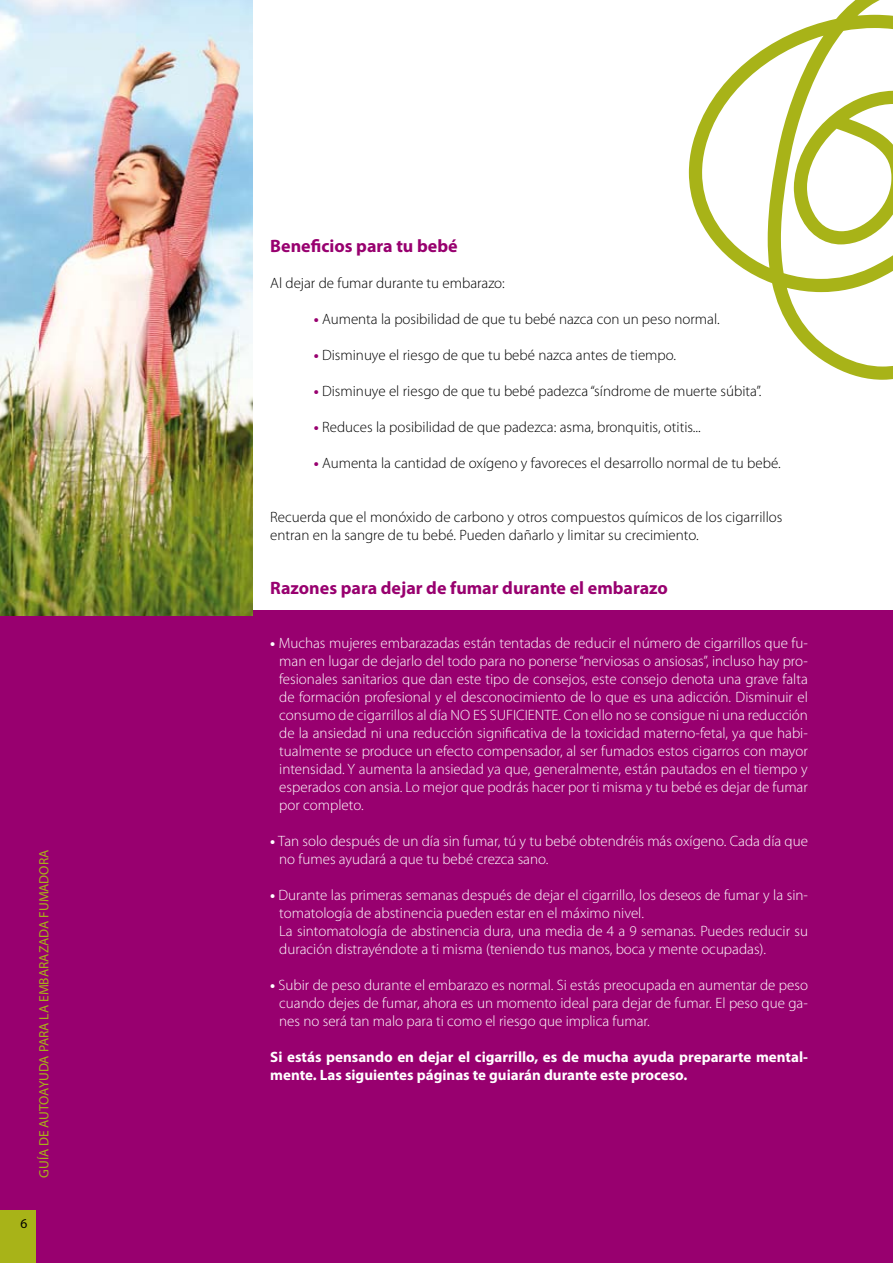
<style>
.page{position:relative;width:893px;height:1263px;background:#fff}
.page>*{position:absolute;margin:0;border:0;box-sizing:border-box;transform-origin:0 0}
.t1{font:700 18px "Myriad Pro";color:#98006f}
.t2{font:300 15px/18px "Myriad Pro";color:#fff;text-align:justify}
.t3{font:300 15px/18px "Myriad Pro";color:#000}
.t4{font:700 15px/18px "Myriad Pro";color:#fff}
.t5{font:13.5px "Myriad Pro";color:#a8b318}
.t6{font:13.5px "Myriad Pro";color:#000}
.s1{font-weight:700;color:#98006f}
.s2{font-weight:700}
</style>
<div class="page">
<div style="left:0;top:610px;width:893px;height:653px;background:#98006f"></div>
<svg style="left:689px;top:0;width:204px;height:380px"></svg>
<img style="left:0;top:0;width:252px;height:616px">
<div style="left:0;top:1211px;width:35px;height:52px;background:#a8b318"></div>
<p class="t5" style="left:36px;top:1178px;width:330px;rotate:-90deg">GUÍA DE AUTOAYUDA PARA LA EMBARAZADA FUMADORA</p>
<p class="t6" style="left:21px;top:1216px;width:8px">6</p>
<p class="t1" style="left:270px;top:236px;width:189px">Beneficios para tu bebé</p>
<p class="t3" style="left:270px;top:274px;width:236px">Al dejar de fumar durante tu embarazo:</p>
<p class="t3" style="left:314px;top:310px;width:407px"><span class="s1">•</span> Aumenta la posibilidad de que tu bebé nazca con un peso normal.</p>
<p class="t3" style="left:314px;top:346px;width:364px"><span class="s1">•</span> Disminuye el riesgo de que tu bebé nazca antes de tiempo.</p>
<p class="t3" style="left:314px;top:382px;width:449px"><span class="s1">•</span> Disminuye el riesgo de que tu bebé padezca “síndrome de muerte súbita”.</p>
<p class="t3" style="left:314px;top:418px;width:388px"><span class="s1">•</span> Reduces la posibilidad de que padezca: asma, bronquitis, otitis...</p>
<p class="t3" style="left:314px;top:454px;width:468px"><span class="s1">•</span> Aumenta la cantidad de oxígeno y favoreces el desarrollo normal de tu bebé.</p>
<p class="t3" style="left:270px;top:508px;width:514px">Recuerda que el monóxido de carbono y otros compuestos químicos de los cigarrillos entran en la sangre de tu bebé. Pueden dañarlo y limitar su crecimiento.</p>
<p class="t1" style="left:270px;top:578px;width:399px">Razones para dejar de fumar durante el embarazo</p>
<p class="t2" style="left:279px;top:634px;width:530px;text-indent:-9px"><span class="s2">•</span> Muchas mujeres embarazadas están tentadas de reducir el número de cigarrillos que fu&shy;man en lugar de dejarlo del todo para no ponerse “nerviosas o ansiosas”, incluso hay pro&shy;fesionales sanitarios que dan este tipo de consejos, este consejo denota una grave falta de formación profesional y el desconocimiento de lo que es una adicción. Disminuir el consumo de cigarrillos al día NO ES SUFICIENTE. Con ello no se consigue ni una reducción de la ansiedad ni una reducción significativa de la toxicidad materno-fetal, ya que habi&shy;tualmente se produce un efecto compensador, al ser fumados estos cigarros con mayor intensidad. Y aumenta la ansiedad ya que, generalmente, están pautados en el tiempo y esperados con ansia. Lo mejor que podrás hacer por ti misma y tu bebé es dejar de fumar por completo.</p>
<p class="t2" style="left:279px;top:832px;width:530px;text-indent:-9px"><span class="s2">•</span> Tan solo después de un día sin fumar, tú y tu bebé obtendréis más oxígeno. Cada día que no fumes ayudará a que tu bebé crezca sano.</p>
<p class="t2" style="left:279px;top:886px;width:530px;text-align:left;text-indent:-9px"><span class="s2">•</span> Durante las primeras semanas después de dejar el cigarrillo, los deseos de fumar y la sin&shy;tomatología de abstinencia pueden estar en el máximo nivel.<br>La sintomatología de abstinencia dura, una media de 4 a 9 semanas. Puedes reducir su duración distrayéndote a ti misma (teniendo tus manos, boca y mente ocupadas).</p>
<p class="t2" style="left:279px;top:976px;width:530px;text-indent:-9px"><span class="s2">•</span> Subir de peso durante el embarazo es normal. Si estás preocupada en aumentar de peso cuando dejes de fumar, ahora es un momento ideal para dejar de fumar. El peso que ga&shy;nes no será tan malo para ti como el riesgo que implica fumar.</p>
<p class="t4" style="left:270px;top:1048px;width:539px">Si estás pensando en dejar el cigarrillo, es de mucha ayuda prepararte mental&shy;mente. Las siguientes páginas te guiarán durante este proceso.</p>
</div>
